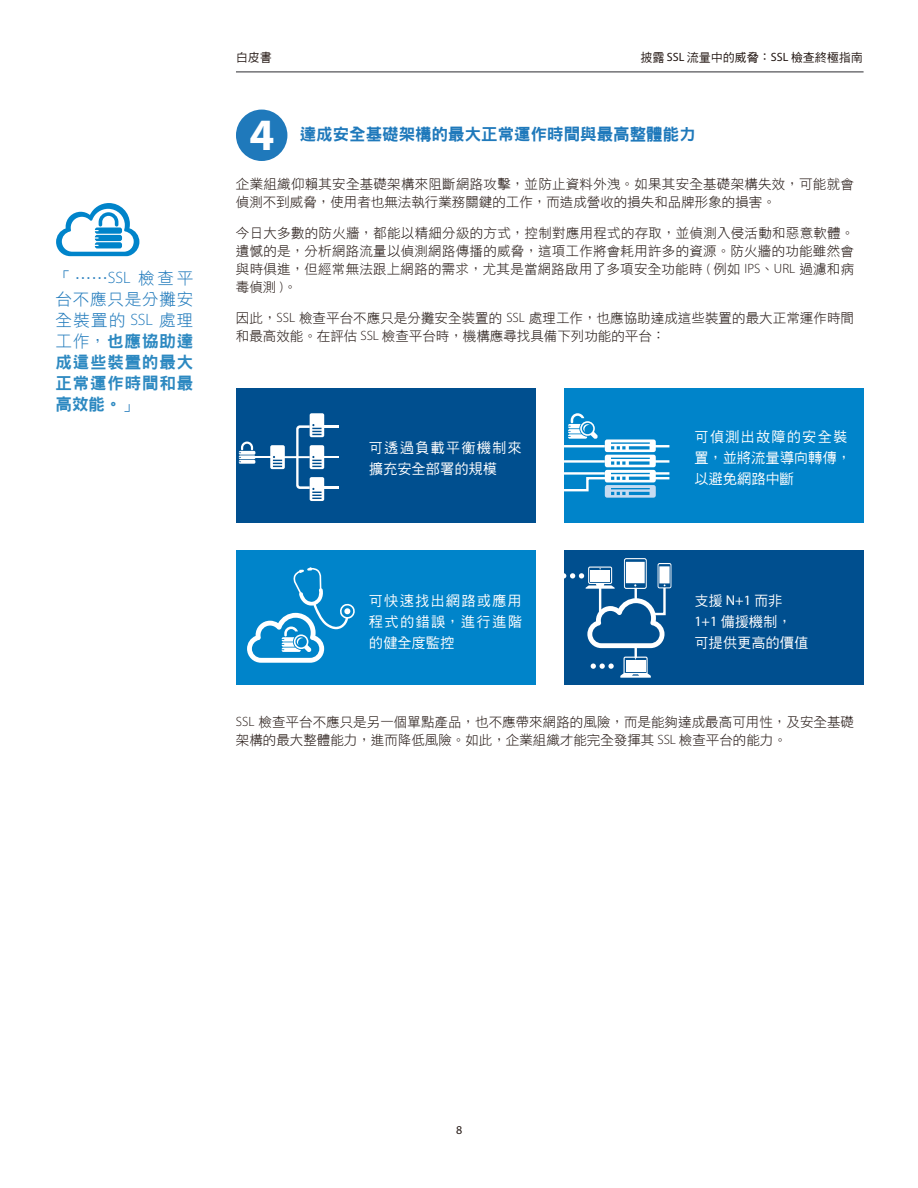
<style>
.page{position:relative;width:918px;height:1188px;background:#fff}
.page>*{position:absolute;margin:0;border:0;box-sizing:border-box;transform-origin:0 0}
.t1{font:700 45px "Myriad Pro";color:#fff}
.note2_11pt_blue{font:16.5px/21px "DFN Hei W9 WIN BF";letter-spacing:.05em;color:#2d89c1;text-align:justify}
.s2_11pt_blue{font:16.5px "DFN Hei W9 WIN BF";color:#1f79bb}
.t2{font:14.25px/21px "DF Hei W5 WIN BF";color:#fff}
.t3{font:14.25px/21px "DF Hei W5 WIN BF";letter-spacing:.08em;color:#fff}
.body_9pt{font:13.5px/18px "DF Hei W3 WIN BF";letter-spacing:.005em;color:#221612}
.t4{font:12px "DF Hei W5 WIN BF";color:#221612}
.t5{font:12px "Myriad Pro";color:#221612}
.s1{font-family:"DF Hei W3 WIN BF";color:#1f79bb}
.s2{font-family:"Myriad Pro";font-weight:300;color:#1f79bb}
.s3{font-family:"Myriad Pro"}
.s4{font-family:"Myriad Pro";font-weight:300}
</style>
<div class="page">
<hr style="left:236px;top:71px;width:628px;height:2px;background:#727275">
<svg style="left:56px;top:203px;width:83px;height:53px"></svg>
<div style="left:236px;top:388px;width:300px;height:135px;background:#004f8f"></div>
<div style="left:564px;top:388px;width:300px;height:135px;background:#0084ca"></div>
<div style="left:236px;top:551px;width:300px;height:134px;background:#0084ca"></div>
<div style="left:564px;top:551px;width:300px;height:134px;background:#004f8f"></div>
<hr style="left:250px;top:456px;width:22px;height:2px;background:#fff">
<svg style="left:239px;top:442px;width:16px;height:22px"></svg>
<svg style="left:270px;top:413px;width:69px;height:88px"></svg>
<svg style="left:564px;top:558px;width:107px;height:120px"></svg>
<svg style="left:564px;top:413px;width:105px;height:85px"></svg>
<svg style="left:247px;top:567px;width:108px;height:96px"></svg>
<div style="left:236px;top:110px;width:51px;height:51px;background:#1f79bb;border-radius:50%"></div>
<p class="note2_11pt_blue" style="left:56px;top:267px;width:139px"><span class="s1">「 ……</span><span class="s2">SSL</span> <span class="s1">檢查平台不應只是分攤安全裝置的</span> <span class="s2">SSL</span> <span class="s1">處理工作，</span>也應協助達成這些裝置的最大正常運作時間和最高效能。<span class="s1">」</span></p>
<p class="t4" style="left:236px;top:51px;width:37px">白皮書</p>
<p class="t4" style="left:640px;top:51px;width:224px">披露 <span class="s3">SSL</span> 流量中的威脅：<span class="s3">SSL</span> 檢查終極指南</p>
<p class="t1" style="left:250px;top:105px;width:26px">4</p>
<p class="s2_11pt_blue" style="left:300px;top:126px;width:397px">達成安全基礎架構的最大正常運作時間與最高整體能力</p>
<p class="body_9pt" style="left:236px;top:175px;width:620px">企業組織仰賴其安全基礎架構來阻斷網路攻擊，並防止資料外洩。如果其安全基礎架構失效，可能就會偵測不到威脅，使用者也無法執行業務關鍵的工作，而造成營收的損失和品牌形象的損害。</p>
<p class="body_9pt" style="left:236px;top:224px;width:620px;text-align:justify">今日大多數的防火牆，都能以精細分級的方式，控制對應用程式的存取，並偵測入侵活動和惡意軟體。遺憾的是，分析網路流量以偵測網路傳播的威脅，這項工作將會耗用許多的資源。防火牆的功能雖然會與時俱進，但經常無法跟上網路的需求，尤其是當網路啟用了多項安全功能時 <span class="s4">(</span> 例如 <span class="s4">IPS</span>、<span class="s4">URL</span> 過濾和病毒偵測 <span class="s4">)</span>。</p>
<p class="body_9pt" style="left:236px;top:309px;width:620px">因此，<span class="s4">SSL</span> 檢查平台不應只是分攤安全裝置的 <span class="s4">SSL</span> 處理工作，也應協助達成這些裝置的最大正常運作時間和最高效能。在評估 <span class="s4">SSL</span> 檢查平台時，機構應尋找具備下列功能的平台：</p>
<p class="t3" style="left:369px;top:437px;width:155px">可透過負載平衡機制來擴充安全部署的規模</p>
<p class="t2" style="left:694px;top:426px;width:158px">可偵測出故障的安全裝置，並將流量導向轉傳，以避免網路中斷</p>
<p class="t2" style="left:369px;top:590px;width:155px;text-align:justify">可快速找出網路或應用程式的錯誤，進行進階的健全度監控</p>
<p class="t2" style="left:694px;top:590px;width:90px">支援 <span class="s3">N+1</span> 而非</p>
<p class="t2" style="left:694px;top:611px;width:99px"><span class="s3">1+1</span> 備援機制，</p>
<p class="t2" style="left:694px;top:632px;width:115px">可提供更高的價值</p>
<p class="body_9pt" style="left:236px;top:713px;width:620px"><span class="s4">SSL</span> 檢查平台不應只是另一個單點產品，也不應帶來網路的風險，而是能夠達成最高可用性，及安全基礎架構的最大整體能力，進而降低風險。如此，企業組織才能完全發揮其 <span class="s4">SSL</span> 檢查平台的能力。</p>
<p class="t5" style="left:456px;top:1123px;width:8px">8</p>
</div>
